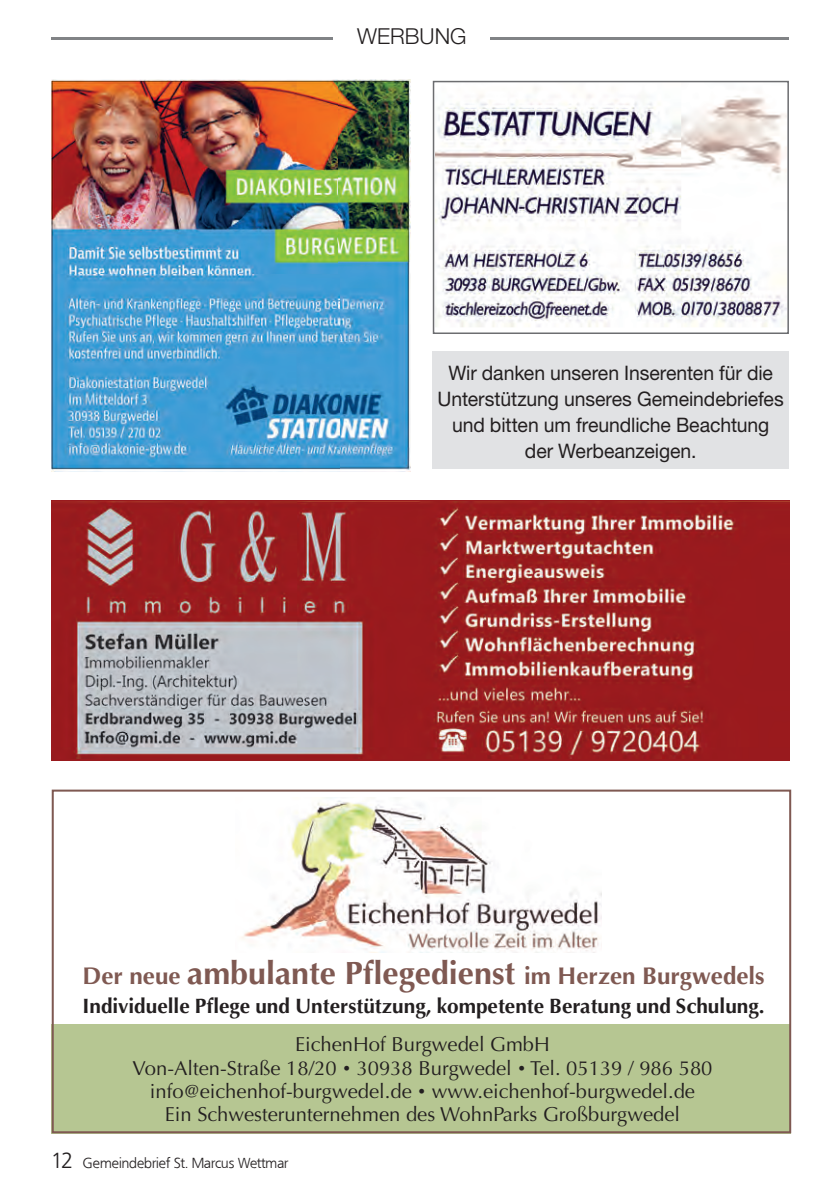
<style>
.page{position:relative;width:840px;height:1191px;background:#fff}
.page>*{position:absolute;margin:0;border:0;box-sizing:border-box;transform-origin:0 0}
.t1{font:700 24.2px "Optima";color:#7f5952}
.t2{font:300 22px "Helvetica Neue LT Std";color:#231f20}
.t3{font:700 20.8px "Optima";color:#231f20}
.t4{font:20.2px/23.2px "Optima";color:#231f20;text-align:center}
.t5{font:20px/26px "Helvetica Neue LT Std";letter-spacing:-.005em;color:#231f20;text-align:center}
.t6{font:300 14.4px "Frutiger BQ";color:#231f20}
.s1{font-size:32.2px}
.s2{font-size:14.2px}
.s3{font-size:21.6px}
</style>
<div class="page">
<hr style="left:51px;top:38px;width:737px;height:2px;background:#818386">
<div style="left:52px;top:1023px;width:738px;height:110px;background:#b6c692"></div>
<div style="left:52px;top:789px;width:738px;height:344px;border:2px solid #7f5952"></div>
<img style="left:241px;top:797px;width:360px;height:155px">
<div style="left:333px;top:29px;width:157px;height:22px;background:#fff"></div>
<img style="left:435px;top:88px;width:350px;height:239px">
<div style="left:432px;top:81px;width:356px;height:253px;border:2px solid #6c6d70"></div>
<img style="left:51px;top:79px;width:359px;height:392px">
<div style="left:432px;top:351px;width:356px;height:118px;background:#e1e2e4"></div>
<img style="left:51px;top:502px;width:737px;height:257px">
<p class="t2" style="left:357px;top:23px;width:111px">WERBUNG</p>
<p class="t5" style="left:437px;top:360px;width:347px">Wir danken unseren Inserenten für die Unterstützung unseres Gemeindebriefes und bitten um freundliche Beachtung der Werbeanzeigen.</p>
<p class="t1" style="left:82px;top:961px;width:683px">Der neue <span class="s1">ambulante Pflegedienst</span> im Herzen Burgwedels</p>
<p class="t3" style="left:82px;top:993px;width:683px">Individuelle Pflege und Unterstützung, kompetente Beratung und Schulung.</p>
<p class="t4" style="left:132px;top:1033px;width:581px">EichenHof Burgwedel GmbH<br>Von-Alten-Straße 18/20 <span class="s2">•</span> 30938 Burgwedel <span class="s2">•</span> Tel. 05139 / 986 580 info@eichenhof-burgwedel.de <span class="s2">•</span> www.eichenhof-burgwedel.de<br>Ein Schwesterunternehmen des WohnParks Großburgwedel</p>
<p class="t6" style="left:51px;top:1155px;width:239px"><span class="s3">12</span> Gemeindebrief St. Marcus Wettmar</p>
</div>
